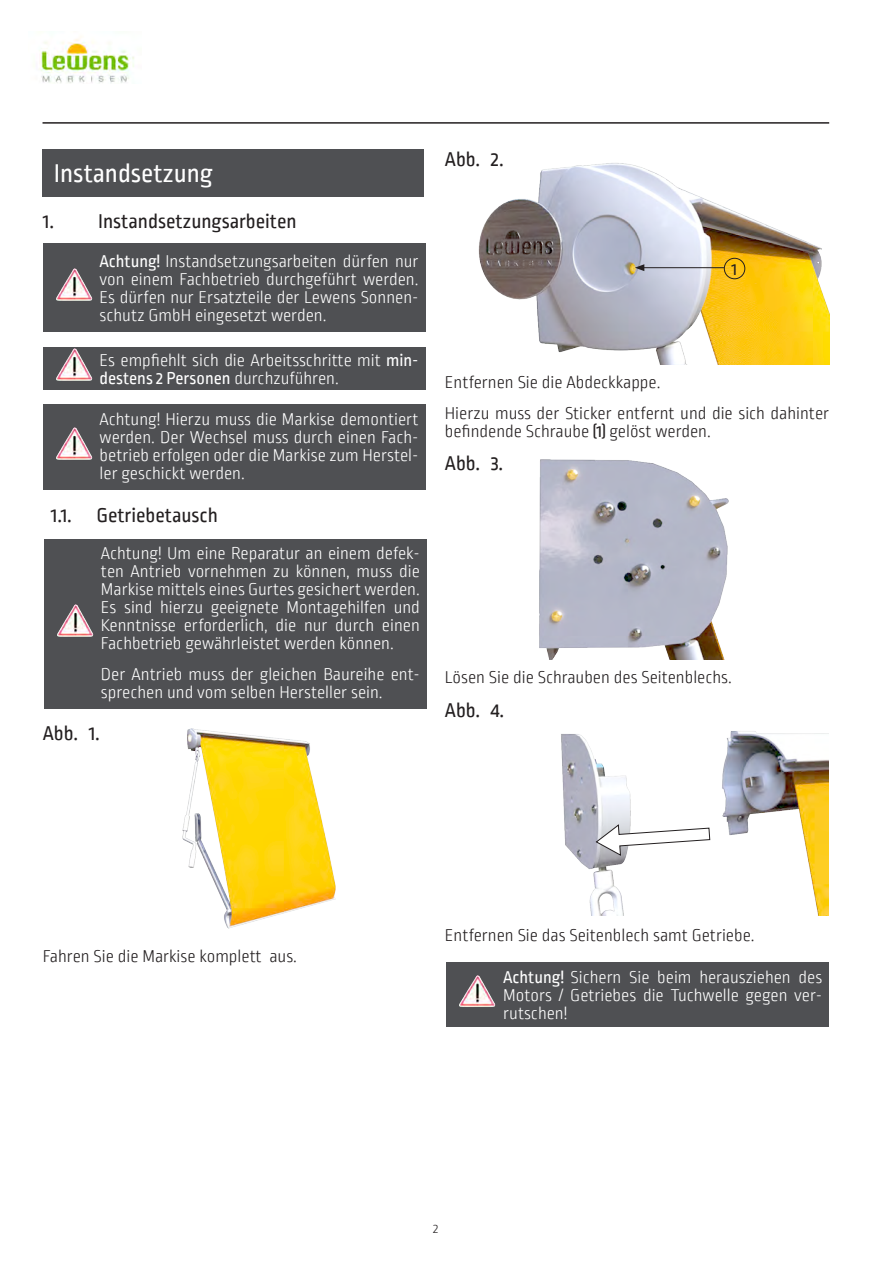
<style>
.page{position:relative;width:893px;height:1263px;background:#fff}
.page>*{position:absolute;margin:0;border:0;box-sizing:border-box;transform-origin:0 0}
.t1{font:27px "Ropa Sans PTT";color:#fff}
.t2{font:21px "Ropa Sans PTT";color:#231f20}
.t3{font:300 18px/18px "Ropa Sans PTT";color:#fff;text-align:justify}
.t4{font:300 18px/30.8px "Ropa Sans PTT";color:#231f20}
.t5{font:18px "Ropa Sans PTT";color:#231f20}
.t6{font:300 13.5px "Ropa Sans PTT";color:#231f20}
.s1{font-weight:400}
</style>
<div class="page">
<hr style="left:43px;top:122px;width:786px;height:2px;background:#231f20">
<img style="left:39px;top:37px;width:95px;height:46px">
<div style="left:43px;top:404px;width:382px;height:86px;background:#4f5053"></div>
<div style="left:43px;top:347px;width:382px;height:42px;background:#4f5053"></div>
<div style="left:43px;top:244px;width:382px;height:88px;background:#4f5053"></div>
<img style="left:56px;top:427px;width:37px;height:33px">
<img style="left:56px;top:348px;width:37px;height:33px">
<img style="left:56px;top:268px;width:37px;height:33px">
<img style="left:478px;top:163px;width:351px;height:201px">
<img style="left:182px;top:728px;width:154px;height:201px">
<div style="left:445px;top:149px;width:82px;height:21px;background:#fff"></div>
<hr style="left:642px;top:267px;width:82px;height:1px;background:#231f20">
<svg style="left:635px;top:264px;width:9px;height:7px"></svg>
<div style="left:724px;top:258px;width:21px;height:21px;border:1px solid #231f20;border-radius:50%"></div>
<img style="left:539px;top:459px;width:190px;height:201px">
<img style="left:561px;top:731px;width:267px;height:184px">
<div style="left:446px;top:962px;width:383px;height:64px;background:#4f5053"></div>
<img style="left:459px;top:975px;width:37px;height:32px">
<svg style="left:594px;top:818px;width:117px;height:39px"></svg>
<div style="left:43px;top:149px;width:381px;height:48px;background:#4f5053"></div>
<div style="left:44px;top:539px;width:383px;height:169px;background:#4f5053"></div>
<img style="left:57px;top:604px;width:37px;height:33px">
<h1 class="t1" style="left:54px;top:159px;width:160px">Instandsetzung</h1>
<p class="t2" style="left:43px;top:210px;width:255px">1. Instandsetzungsarbeiten</p>
<p class="t3" style="left:100px;top:253px;width:320px"><span class="s1">Achtung!</span> Instandsetzungsarbeiten dürfen nur von einem Fachbetrieb durchgeführt werden.<br>Es dürfen nur Ersatzteile der Lewens Sonnen&shy;schutz GmbH eingesetzt werden.</p>
<p class="t3" style="left:100px;top:352px;width:320px">Es empfiehlt sich die Arbeitsschritte mit <span class="s1">min&shy;destens 2 Personen</span> durchzuführen.</p>
<p class="t3" style="left:100px;top:411px;width:320px">Achtung! Hierzu muss die Markise demontiert werden. Der Wechsel muss durch einen Fach&shy;betrieb erfolgen oder die Markise zum Herstel&shy;ler geschickt werden.</p>
<p class="t2" style="left:51px;top:503px;width:168px">1.1. Getriebetausch</p>
<p class="t3" style="left:101px;top:545px;width:320px">Achtung! Um eine Reparatur an einem defek&shy;ten Antrieb vornehmen zu können, muss die Markise mittels eines Gurtes gesichert werden.<br>Es sind hierzu geeignete Montagehilfen und Kenntnisse erforderlich, die nur durch einen Fachbetrieb gewährleistet werden können.</p>
<p class="t3" style="left:101px;top:666px;width:320px">Der Antrieb muss der gleichen Baureihe ent&shy;sprechen und vom selben Hersteller sein.</p>
<p class="t2" style="left:43px;top:722px;width:59px">Abb. 1.</p>
<p class="t2" style="left:445px;top:147px;width:60px">Abb. 2.</p>
<p class="t5" style="left:732px;top:259px;width:7px">1</p>
<p class="t4" style="left:445px;top:368px;width:386px">Entfernen Sie die Abdeckkappe.<br>Hierzu muss der Sticker entfernt und die sich dahinter</p>
<p class="t4" style="left:445px;top:416px;width:268px">befindende Schraube <span class="s1">(1)</span> gelöst werden.</p>
<p class="t2" style="left:445px;top:452px;width:60px">Abb. 3.</p>
<p class="t4" style="left:445px;top:663px;width:288px">Lösen Sie die Schrauben des Seitenblechs.</p>
<p class="t2" style="left:445px;top:699px;width:61px">Abb. 4.</p>
<p class="t4" style="left:43px;top:942px;width:256px">Fahren Sie die Markise komplett aus.</p>
<p class="t4" style="left:445px;top:921px;width:311px">Entfernen Sie das Seitenblech samt Getriebe.</p>
<p class="t3" style="left:503px;top:969px;width:320px"><span class="s1">Achtung!</span> Sichern Sie beim herausziehen des Motors / Getriebes die Tuchwelle gegen ver&shy;rutschen!</p>
<p class="t6" style="left:433px;top:1221px;width:7px">2</p>
</div>
